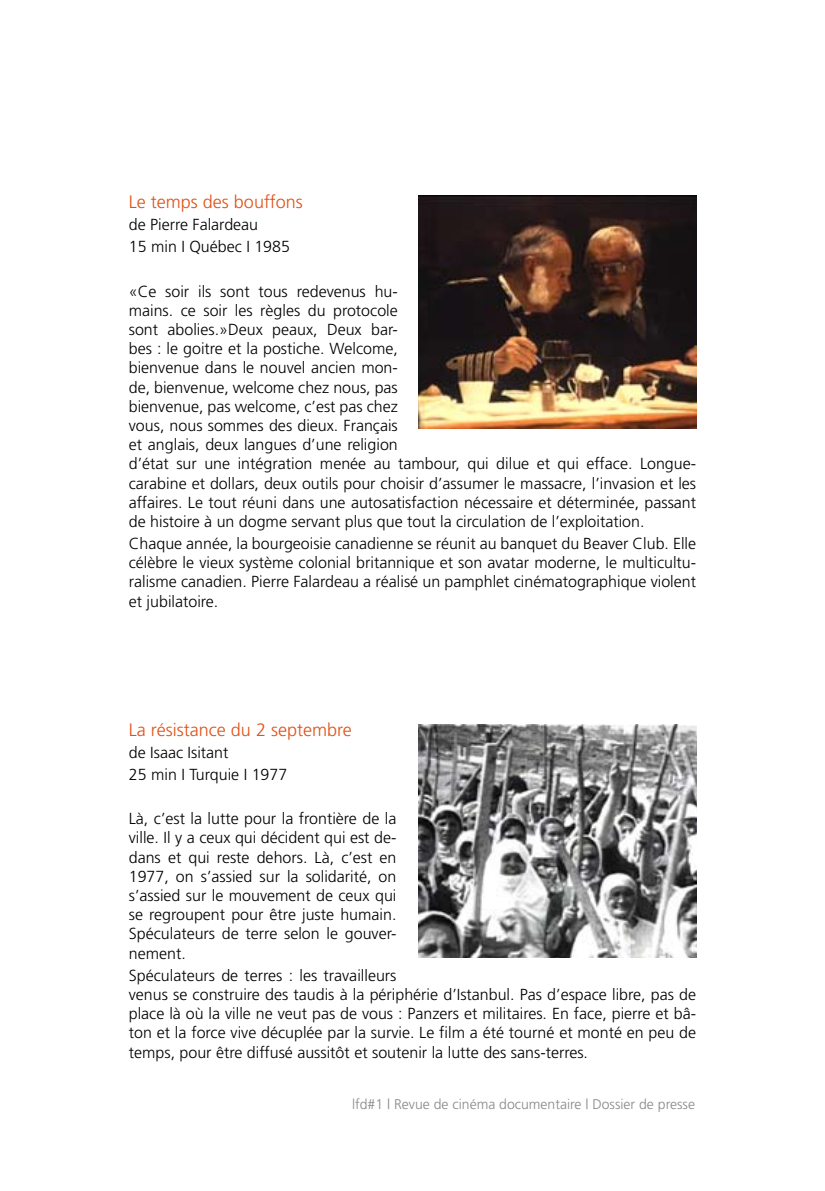
<style>
.page{position:relative;width:825px;height:1191px;background:#fff}
.page>*{position:absolute;margin:0;border:0;box-sizing:border-box;transform-origin:0 0}
.t1{font:300 18px "Frutiger";color:#e05115}
.t2{font:300 16px/19.2px "Frutiger";color:#000}
.t3{font:300 14px "Frutiger";color:#87888a}
</style>
<div class="page">
<img style="left:418px;top:196px;width:277px;height:232px">
<img style="left:418px;top:725px;width:277px;height:232px">
<p class="t1" style="left:129px;top:192px;width:175px">Le temps des bouffons</p>
<p class="t2" style="left:129px;top:214px;width:162px;line-height:22px">de Pierre Falardeau<br>15 min I Québec I 1985</p>
<p class="t2" style="left:129px;top:281px;width:568px">«Ce soir ils sont tous redevenus hu-<br>mains. ce soir les règles du protocole<br>sont abolies.»Deux peaux, Deux bar-<br>bes : le goitre et la postiche. Welcome,<br>bienvenue dans le nouvel ancien mon-<br>de, bienvenue, welcome chez nous, pas<br>bienvenue, pas welcome, c’est pas chez<br>vous, nous sommes des dieux. Français<br>et anglais, deux langues d’une religion<br>d’état sur une intégration menée au tambour, qui dilue et qui efface. Longue&shy;carabine et dollars, deux outils pour choisir d’assumer le massacre, l’invasion et les affaires. Le tout réuni dans une autosatisfaction nécessaire et déterminée, passant de histoire à un dogme servant plus que tout la circulation de l’exploitation.</p>
<p class="t2" style="left:129px;top:534px;width:568px;text-align:justify">Chaque année, la bourgeoisie canadienne se réunit au banquet du Beaver Club. Elle célèbre le vieux système colonial britannique et son avatar moderne, le multicultu&shy;ralisme canadien. Pierre Falardeau a réalisé un pamphlet cinématographique violent et jubilatoire.</p>
<p class="t1" style="left:129px;top:719px;width:224px">La résistance du 2 septembre</p>
<p class="t2" style="left:129px;top:741px;width:160px;line-height:22px">de Isaac Isitant<br>25 min I Turquie I 1977</p>
<p class="t2" style="left:129px;top:809px;width:269px;text-align:justify">Là, c’est la lutte pour la frontière de la ville. Il y a ceux qui décident qui est de&shy;dans et qui reste dehors. Là, c’est en 1977, on s’assied sur la solidarité, on s’assied sur le mouvement de ceux qui se regroupent pour être juste humain.<br>Spéculateurs de terre selon le gouver&shy;nement.</p>
<p class="t2" style="left:129px;top:965px;width:568px">Spéculateurs de terres : les travailleurs<br>venus se construire des taudis à la périphérie d’Istanbul. Pas d’espace libre, pas de place là où la ville ne veut pas de vous : Panzers et militaires. En face, pierre et bâ&shy;ton et la force vive décuplée par la survie. Le film a été tourné et monté en peu de temps, pour être diffusé aussitôt et soutenir la lutte des sans-terres.</p>
<p class="t3" style="left:352px;top:1096px;width:344px">lfd#1 | Revue de cinéma documentaire | Dossier de presse</p>
</div>
